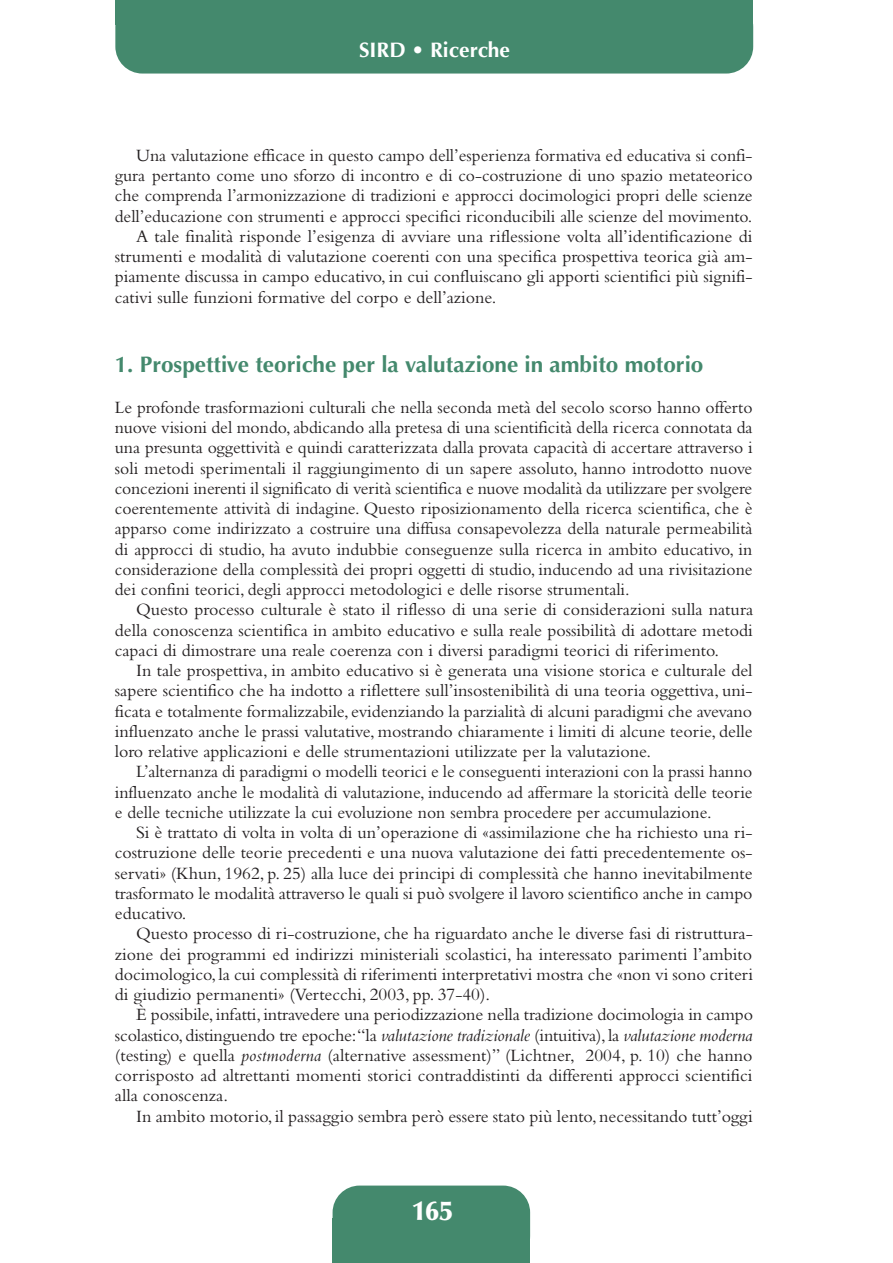
<style>
.page{position:relative;width:893px;height:1263px;background:#fff}
.page>*{position:absolute;margin:0;border:0;box-sizing:border-box;transform-origin:0 0}
.t1{font:900 27px "Optima";color:#fff}
.t2{font:700 22.5px "Optima";color:#44896d}
.t3{font:700 21px "Optima";color:#fff}
.t4{font:18px "Bembo";color:#231f20}
.s1{font-style:italic}
</style>
<div class="page">
<div style="left:333px;top:1185px;width:197px;height:78px;background:#44896d;border-radius:27px"></div>
<div style="left:333px;top:1218px;width:197px;height:45px;background:#44896d"></div>
<div style="left:115px;top:0;width:638px;height:74px;background:#44896d;border-radius:27px"></div>
<div style="left:115px;top:0;width:638px;height:24px;background:#44896d"></div>
<p class="t3" style="left:359px;top:38px;width:152px">SIRD • Ricerche</p>
<p class="t4" style="left:136px;top:149px;width:618px">Una valutazione efficace in questo campo dell’esperienza formativa ed educativa si confi-</p>
<p class="t4" style="left:115px;top:169px;width:639px">gura pertanto come uno sforzo di incontro e di co-costruzione di uno spazio metateorico</p>
<p class="t4" style="left:115px;top:190px;width:639px">che comprenda l’armonizzazione di tradizioni e approcci docimologici propri delle scienze</p>
<p class="t4" style="left:115px;top:210px;width:639px">dell’educazione con strumenti e approcci specifici riconducibili alle scienze del movimento.</p>
<p class="t4" style="left:136px;top:230px;width:618px">A tale finalità risponde l’esigenza di avviare una riflessione volta all’identificazione di</p>
<p class="t4" style="left:115px;top:250px;width:639px">strumenti e modalità di valutazione coerenti con una specifica prospettiva teorica già am-</p>
<p class="t4" style="left:115px;top:271px;width:639px">piamente discussa in campo educativo, in cui confluiscano gli apporti scientifici più signifi-</p>
<p class="t4" style="left:115px;top:291px;width:383px">cativi sulle funzioni formative del corpo e dell’azione.</p>
<p class="t2" style="left:115px;top:351px;width:590px">1. Prospettive teoriche per la valutazione in ambito motorio</p>
<p class="t4" style="left:115px;top:401px;width:639px">Le profonde trasformazioni culturali che nella seconda metà del secolo scorso hanno offerto</p>
<p class="t4" style="left:115px;top:421px;width:639px">nuove visioni del mondo, abdicando alla pretesa di una scientificità della ricerca connotata da</p>
<p class="t4" style="left:115px;top:441px;width:639px">una presunta oggettività e quindi caratterizzata dalla provata capacità di accertare attraverso i</p>
<p class="t4" style="left:115px;top:462px;width:639px">soli metodi sperimentali il raggiungimento di un sapere assoluto, hanno introdotto nuove</p>
<p class="t4" style="left:115px;top:482px;width:639px">concezioni inerenti il significato di verità scientifica e nuove modalità da utilizzare per svolgere</p>
<p class="t4" style="left:115px;top:502px;width:639px">coerentemente attività di indagine. Questo riposizionamento della ricerca scientifica, che è</p>
<p class="t4" style="left:115px;top:522px;width:639px">apparso come indirizzato a costruire una diffusa consapevolezza della naturale permeabilità</p>
<p class="t4" style="left:115px;top:543px;width:639px">di approcci di studio, ha avuto indubbie conseguenze sulla ricerca in ambito educativo, in</p>
<p class="t4" style="left:115px;top:563px;width:639px">considerazione della complessità dei propri oggetti di studio, inducendo ad una rivisitazione</p>
<p class="t4" style="left:115px;top:583px;width:516px">dei confini teorici, degli approcci metodologici e delle risorse strumentali.</p>
<p class="t4" style="left:136px;top:603px;width:619px">Questo processo culturale è stato il riflesso di una serie di considerazioni sulla natura</p>
<p class="t4" style="left:115px;top:624px;width:639px">della conoscenza scientifica in ambito educativo e sulla reale possibilità di adottare metodi</p>
<p class="t4" style="left:115px;top:644px;width:606px">capaci di dimostrare una reale coerenza con i diversi paradigmi teorici di riferimento.</p>
<p class="t4" style="left:136px;top:664px;width:618px">In tale prospettiva, in ambito educativo si è generata una visione storica e culturale del</p>
<p class="t4" style="left:115px;top:684px;width:639px">sapere scientifico che ha indotto a riflettere sull’insostenibilità di una teoria oggettiva, uni-</p>
<p class="t4" style="left:115px;top:705px;width:639px">ficata e totalmente formalizzabile, evidenziando la parzialità di alcuni paradigmi che avevano</p>
<p class="t4" style="left:115px;top:725px;width:639px">influenzato anche le prassi valutative, mostrando chiaramente i limiti di alcune teorie, delle</p>
<p class="t4" style="left:115px;top:745px;width:538px">loro relative applicazioni e delle strumentazioni utilizzate per la valutazione.</p>
<p class="t4" style="left:136px;top:765px;width:618px">L’alternanza di paradigmi o modelli teorici e le conseguenti interazioni con la prassi hanno</p>
<p class="t4" style="left:115px;top:786px;width:639px">influenzato anche le modalità di valutazione, inducendo ad affermare la storicità delle teorie</p>
<p class="t4" style="left:115px;top:806px;width:598px">e delle tecniche utilizzate la cui evoluzione non sembra procedere per accumulazione.</p>
<p class="t4" style="left:136px;top:826px;width:618px">Si è trattato di volta in volta di un’operazione di «assimilazione che ha richiesto una ri-</p>
<p class="t4" style="left:115px;top:846px;width:639px">costruzione delle teorie precedenti e una nuova valutazione dei fatti precedentemente os-</p>
<p class="t4" style="left:115px;top:867px;width:639px">servati» (Khun, 1962, p. 25) alla luce dei principi di complessità che hanno inevitabilmente</p>
<p class="t4" style="left:115px;top:887px;width:639px">trasformato le modalità attraverso le quali si può svolgere il lavoro scientifico anche in campo</p>
<p class="t4" style="left:115px;top:907px;width:73px">educativo.</p>
<p class="t4" style="left:136px;top:927px;width:618px">Questo processo di ri-costruzione, che ha riguardato anche le diverse fasi di ristruttura-</p>
<p class="t4" style="left:115px;top:948px;width:639px">zione dei programmi ed indirizzi ministeriali scolastici, ha interessato parimenti l’ambito</p>
<p class="t4" style="left:115px;top:968px;width:640px">docimologico, la cui complessità di riferimenti interpretativi mostra che «non vi sono criteri</p>
<p class="t4" style="left:115px;top:988px;width:377px">di giudizio permanenti» (Vertecchi, 2003, pp. 37-40).</p>
<p class="t4" style="left:136px;top:1008px;width:618px">È possibile, infatti, intravedere una periodizzazione nella tradizione docimologia in campo</p>
<p class="t4" style="left:115px;top:1029px;width:639px">scolastico, distinguendo tre epoche:“la <span class="s1">valutazione tradizionale</span> (intuitiva), la <span class="s1">valutazione moderna</span></p>
<p class="t4" style="left:115px;top:1049px;width:639px">(testing) e quella <span class="s1">postmoderna</span> (alternative assessment)” (Lichtner, 2004, p. 10) che hanno</p>
<p class="t4" style="left:115px;top:1069px;width:639px">corrisposto ad altrettanti momenti storici contraddistinti da differenti approcci scientifici</p>
<p class="t4" style="left:115px;top:1089px;width:115px">alla conoscenza.</p>
<p class="t4" style="left:136px;top:1110px;width:618px">In ambito motorio, il passaggio sembra però essere stato più lento, necessitando tutt’oggi</p>
<p class="t1" style="left:412px;top:1200px;width:42px">165</p>
</div>
